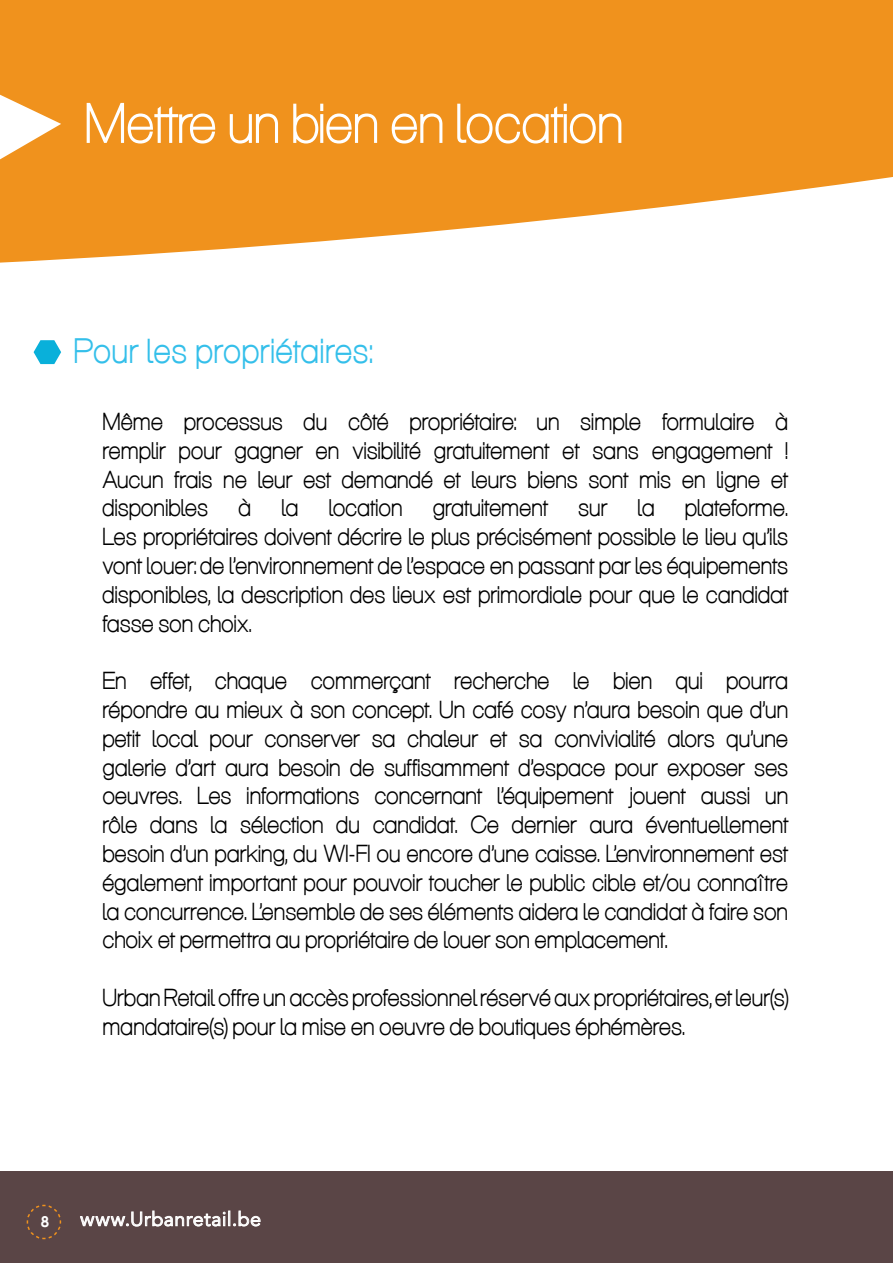
<style>
.page{position:relative;width:893px;height:1263px;background:#fff}
.page>*{position:absolute;margin:0;border:0;box-sizing:border-box;transform-origin:0 0}
.t1{font:55.5px "Aliquam";color:#fff}
.t2{font:34.5px "Aliquam";letter-spacing:.025em;color:#34bfea}
.t3{font:24px/28.8px "Aliquam";letter-spacing:.01em;color:#000;text-align:justify}
.t4{font:19.5px "Avenir";letter-spacing:.025em;color:#fff}
.t5{font:700 15px "Century Gothic";color:#fff}
</style>
<div class="page">
<div style="left:0;top:1171px;width:893px;height:92px;background:#5a4546"></div>
<svg style="left:26px;top:1204px;width:36px;height:36px"></svg>
<svg style="left:80px;top:1210px;width:181px;height:17px"></svg>
<svg style="left:0;top:0;width:893px;height:263px;background:#f2a13c"></svg>
<svg style="left:0;top:95px;width:61px;height:64px"></svg>
<svg style="left:34px;top:340px;width:27px;height:24px"></svg>
<h1 class="t1" style="left:85px;top:91px;width:540px">Mettre un bien en location</h1>
<h2 class="t2" style="left:74px;top:331px;width:299px">Pour les propriétaires:</h2>
<p class="t3" style="left:103px;top:407px;width:687px">Même processus du côté propriétaire: un simple formulaire à remplir pour gagner en visibilité gratuitement et sans engagement !<br>Aucun frais ne leur est demandé et leurs biens sont mis en ligne et disponibles</p>
<p class="t3" style="left:239px;top:493px;width:14px">à</p>
<p class="t3" style="left:282px;top:493px;width:18px">la</p>
<p class="t3" style="left:329px;top:493px;width:75px">location</p>
<p class="t3" style="left:433px;top:493px;width:117px">gratuitement</p>
<p class="t3" style="left:579px;top:493px;width:30px">sur</p>
<p class="t3" style="left:638px;top:493px;width:18px">la</p>
<p class="t3" style="left:103px;top:493px;width:687px;text-indent:582px">plateforme.<br>Les propriétaires doivent décrire le plus précisément possible le lieu qu’ils vont louer: de l’environnement de l’espace en passant par les équipements disponibles, la description des lieux est primordiale pour que le candidat fasse son choix.</p>
<p class="t3" style="left:103px;top:666px;width:687px">En effet, chaque commerçant recherche le bien qui pourra répondre au mieux à son concept. Un café cosy n’aura besoin que d’un petit local pour conserver sa chaleur et sa convivialité alors qu’une galerie d’art aura besoin de suffisamment d’espace pour exposer ses oeuvres. Les informations concernant l’équipement jouent aussi un rôle dans la sélection du candidat. Ce dernier aura éventuellement besoin d’un parking, du WI-FI ou encore d’une caisse. L’environnement est également important pour pouvoir toucher le public cible et/ou connaître la concurrence. L’ensemble de ses éléments aidera le candidat à faire son choix et permettra au propriétaire de louer son emplacement.</p>
<p class="t3" style="left:103px;top:983px;width:687px">Urban Retail offre un accès professionnel réservé aux propriétaires, et leur(s) mandataire(s) pour la mise en oeuvre de boutiques éphémères.</p>
<p class="t5" style="left:41px;top:1212px;width:10px">8</p>
<p class="t4" style="left:80px;top:1207px;width:182px">www.Urbanretail.be</p>
</div>
